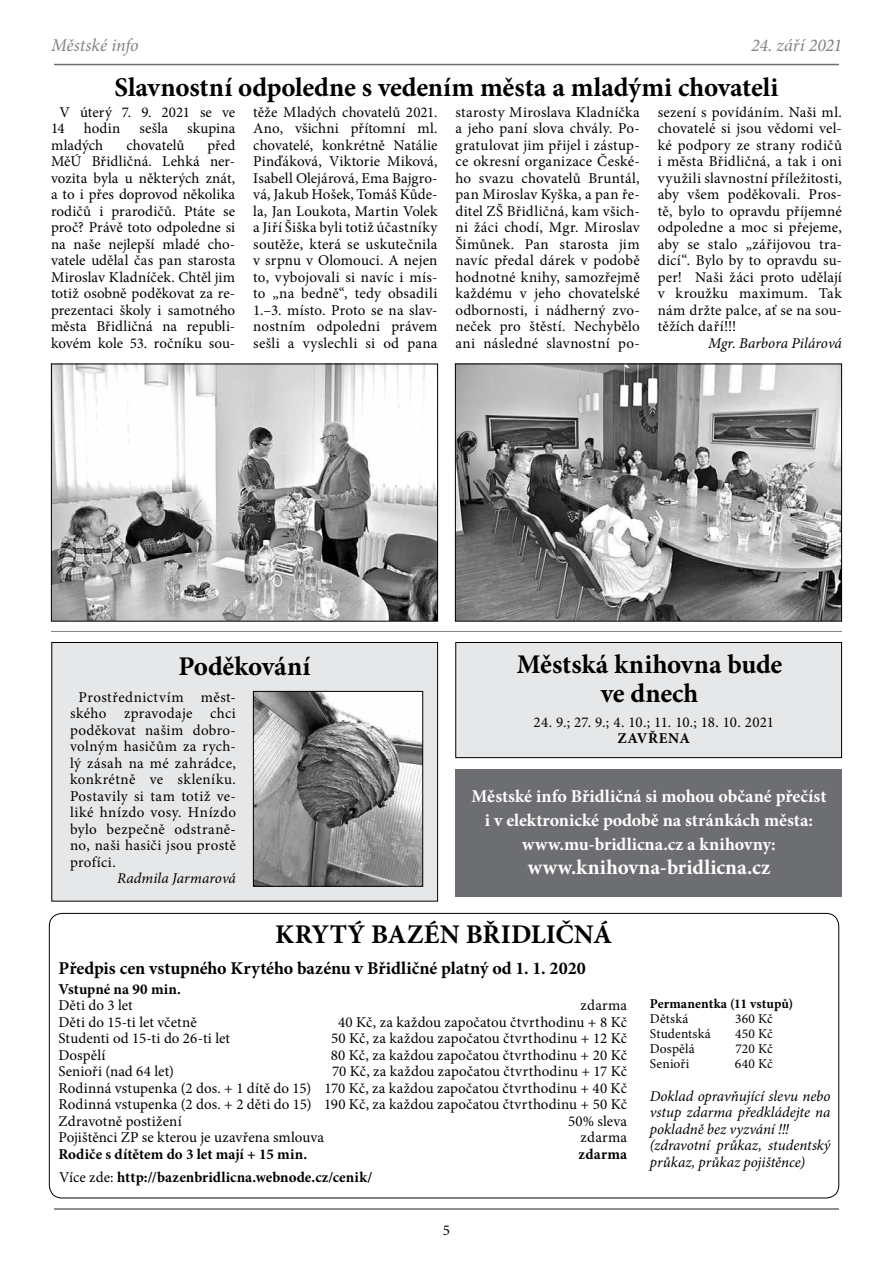
<style>
.page{position:relative;width:893px;height:1263px;background:#fff}
.page>*{position:absolute;margin:0;border:0;box-sizing:border-box;transform-origin:0 0}
.t1{font:700 27px/28.5px "Minion Pro";letter-spacing:-.005em;color:#000;text-align:center}
.t2{font:700 21px "Minion Pro";letter-spacing:.005em;color:#fff}
.t3{font:700 18px/24px "Minion Pro";color:#fff;text-align:center}
.t4{font:700 18px "Minion Pro";letter-spacing:-.005em;color:#000}
.t5{font:italic 18px "Minion Pro";letter-spacing:-.005em;color:#808285}
.t6{font:15px/16.5px "Minion Pro";letter-spacing:.01em;color:#000;text-align:justify}
.t7{font:italic 15px/16.5px "Minion Pro";color:#000}
.t8{font:700 15px "Minion Pro";letter-spacing:.005em;color:#000}
.t9{font:15px "Minion Pro";letter-spacing:-.015em;color:#000}
.t10{font:700 15px "Minion Pro";letter-spacing:.04em;color:#000}
.t11{font:13.5px "Minion Pro";letter-spacing:.01em;color:#000}
.t12{font:700 13.5px "Minion Pro";letter-spacing:.005em;color:#000}
.s1{font-weight:400}
</style>
<div class="page">
<div style="left:456px;top:770px;width:386px;height:127px;background:#6d6e71"></div>
<hr style="left:51px;top:631px;width:791px;height:1px;background:#808285">
<div style="left:52px;top:642px;width:386px;height:259px;background:#e6e7e8"></div>
<div style="left:51px;top:642px;width:387px;height:259px;border:1px solid #000"></div>
<div style="left:456px;top:642px;width:386px;height:116px;background:#e6e7e8"></div>
<div style="left:455px;top:642px;width:387px;height:116px;border:1px solid #000"></div>
<img style="left:457px;top:366px;width:383px;height:253px">
<div style="left:455px;top:364px;width:387px;height:257px;border:1px solid #000"></div>
<img style="left:255px;top:693px;width:166px;height:192px">
<div style="left:253px;top:691px;width:170px;height:196px;border:1px solid #000"></div>
<img style="left:53px;top:366px;width:383px;height:253px">
<div style="left:51px;top:364px;width:387px;height:257px;border:1px solid #000"></div>
<hr style="left:54px;top:1208px;width:785px;height:2px;background:#6d6e71">
<hr style="left:54px;top:64px;width:785px;height:1px;background:#6d6e71">
<p class="t5" style="left:51px;top:33px;width:89px">Městské info</p>
<p class="t5" style="left:751px;top:33px;width:92px">24. září 2021</p>
<h1 class="t1" style="left:115px;top:73px;width:665px">Slavnostní odpoledne s vedením města a mladými chovateli</h1>
<p class="t6" style="left:51px;top:104px;width:186px;text-indent:9px">V úterý 7. 9. 2021 se ve<br>14</p>
<p class="t6" style="left:253px;top:104px;width:186px">těže Mladých chovatelů 2021.<br>Ano, všichni přítomní ml. chovatelé, konkrétně Natálie Pinďáková, Viktorie Miková, Isabell Olejárová, Ema Bajgro&shy;vá, Jakub Hošek, Tomáš Kůde&shy;la, Jan Loukota, Martin Volek a Jiří Šiška byli totiž účastníky soutěže, která se uskutečnila v srpnu v Olomouci. A nejen to, vybojovali si navíc i mís&shy;to „na bedně“, tedy obsadili 1.–3. místo. Proto se na slav&shy;nostním odpoledni právem sešli a vyslechli si od pana</p>
<p class="t6" style="left:455px;top:104px;width:186px">starosty Miroslava Kladníčka a jeho paní slova chvály. Po&shy;gratulovat jim přijel i zástup&shy;ce okresní organizace České&shy;ho svazu chovatelů Bruntál, pan Miroslav Kyška, a pan ře&shy;ditel ZŠ Břidličná, kam všich&shy;ni žáci chodí, Mgr. Miroslav Šimůnek. Pan starosta jim navíc předal dárek v podobě hodnotné knihy, samozřejmě každému v jeho chovatelské odbornosti, i nádherný zvo&shy;neček pro štěstí. Nechybělo ani následné slavnostní po-</p>
<p class="t6" style="left:658px;top:104px;width:186px">sezení s povídáním. Naši ml. chovatelé si jsou vědomi vel&shy;ké podpory ze strany rodičů i města Břidličná, a tak i oni využili slavnostní příležitosti, aby všem poděkovali. Pros&shy;tě, bylo to opravdu příjemné odpoledne a moc si přejeme, aby se stalo „zářijovou tra&shy;dicí“. Bylo by to opravdu su&shy;per! Naši žáci proto udělají v kroužku maximum. Tak nám držte palce, ať se na sou&shy;těžích daří!!!</p>
<p class="t6" style="left:84px;top:120px;width:38px">hodin</p>
<p class="t6" style="left:140px;top:120px;width:30px">sešla</p>
<p class="t6" style="left:187px;top:120px;width:50px">skupina</p>
<p class="t6" style="left:51px;top:137px;width:54px">mladých</p>
<p class="t6" style="left:126px;top:137px;width:60px">chovatelů</p>
<p class="t6" style="left:51px;top:137px;width:186px;text-indent:156px">před MěÚ Břidličná. Lehká ner&shy;vozita byla u některých znát, a to i přes doprovod několika rodičů i prarodičů. Ptáte se proč? Právě toto odpoledne si na naše nejlepší mladé cho&shy;vatele udělal čas pan starosta Miroslav Kladníček. Chtěl jim totiž osobně poděkovat za re&shy;prezentaci školy i samotného města Břidličná na republi&shy;kovém kole 53. ročníku sou-</p>
<p class="t7" style="left:708px;top:335px;width:135px">Mgr. Barbora Pilárová</p>
<h1 class="t1" style="left:178px;top:651px;width:134px">Poděkování</h1>
<p class="t6" style="left:70px;top:689px;width:167px;text-indent:9px">Prostřednictvím měst&shy;ského zpravodaje chci poděkovat našim dobro&shy;volným hasičům za rych&shy;lý zásah na mé zahrádce, konkrétně ve skleníku.<br>Postavily si tam totiž ve&shy;liké hnízdo vosy. Hnízdo bylo bezpečně odstraně&shy;no, naši hasiči jsou prostě profíci.</p>
<p class="t7" style="left:117px;top:870px;width:120px">Radmila Jarmarová</p>
<h1 class="t1" style="left:517px;top:650px;width:267px">Městská knihovna bude ve dnech</h1>
<p class="t9" style="left:533px;top:712px;width:242px">24. 9.; 27. 9.; 4. 10.; 11. 10.; 18. 10. 2021</p>
<p class="t10" style="left:617px;top:728px;width:74px">ZAVŘENA</p>
<p class="t3" style="left:472px;top:784px;width:356px">Městské info Břidličná si mohou občané přečíst i v elektronické podobě na stránkách města: www.mu-bridlicna.cz a knihovny:</p>
<h2 class="t2" style="left:528px;top:852px;width:244px">www.knihovna-bridlicna.cz</h2>
<h1 class="t1" style="left:275px;top:920px;width:338px">KRYTÝ BAZÉN BŘIDLIČNÁ</h1>
<p class="t4" style="left:59px;top:956px;width:529px">Předpis cen vstupného Krytého bazénu v Břidličné platný od 1. 1. 2020</p>
<p class="t8" style="left:59px;top:978px;width:124px">Vstupné na 90 min.</p>
<p class="t6" style="left:59px;top:997px;width:76px">Děti do 3 let</p>
<p class="t6" style="left:581px;top:997px;width:48px">zdarma</p>
<p class="t6" style="left:59px;top:1014px;width:140px">Děti do 15-ti let včetně</p>
<p class="t6" style="left:338px;top:1014px;width:290px">40 Kč, za každou započatou čtvrthodinu + 8 Kč</p>
<p class="t6" style="left:59px;top:1030px;width:173px">Studenti od 15-ti do 26-ti let</p>
<p class="t6" style="left:331px;top:1030px;width:297px">50 Kč, za každou započatou čtvrthodinu + 12 Kč</p>
<p class="t6" style="left:59px;top:1047px;width:48px">Dospělí</p>
<p class="t6" style="left:331px;top:1047px;width:298px">80 Kč, za každou započatou čtvrthodinu + 20 Kč</p>
<p class="t6" style="left:59px;top:1063px;width:117px">Senioři (nad 64 let)</p>
<p class="t6" style="left:59px;top:1063px;width:570px;text-indent:274px">70 Kč, za každou započatou čtvrthodinu + 17 Kč Rodinná vstupenka (2 dos. + 1 dítě do 15) 170 Kč, za každou započatou čtvrthodinu + 40 Kč Rodinná vstupenka (2 dos. + 2 děti do 15) 190 Kč, za každou započatou čtvrthodinu + 50 Kč Zdravotně postižení</p>
<p class="t6" style="left:568px;top:1113px;width:60px">50% sleva</p>
<p class="t6" style="left:59px;top:1129px;width:267px">Pojištěnci ZP se kterou je uzavřena smlouva</p>
<p class="t6" style="left:581px;top:1129px;width:48px">zdarma</p>
<p class="t8" style="left:59px;top:1143px;width:250px">Rodiče s dítětem do 3 let mají + 15 min.</p>
<p class="t8" style="left:578px;top:1143px;width:50px">zdarma</p>
<p class="t8" style="left:59px;top:1167px;width:315px"><span class="s1">Více zde:</span> http://bazenbridlicna.webnode.cz/cenik/</p>
<p class="t6" style="left:443px;top:1221px;width:9px">5</p>
<p class="t12" style="left:650px;top:994px;width:145px">Permanentka (11 vstupů)</p>
<p class="t11" style="left:650px;top:1010px;width:40px">Dětská</p>
<p class="t11" style="left:735px;top:1010px;width:39px">360 Kč</p>
<p class="t11" style="left:650px;top:1025px;width:62px">Studentská</p>
<p class="t11" style="left:735px;top:1025px;width:39px">450 Kč</p>
<p class="t11" style="left:650px;top:1040px;width:46px">Dospělá</p>
<p class="t11" style="left:735px;top:1040px;width:39px">720 Kč</p>
<p class="t11" style="left:650px;top:1055px;width:41px">Senioři</p>
<p class="t11" style="left:735px;top:1055px;width:40px">640 Kč</p>
<p class="t7" style="left:650px;top:1088px;width:182px">Doklad opravňující slevu nebo vstup zdarma předkládejte na pokladně bez vyzvání !!! (zdravotní průkaz, studentský průkaz, průkaz pojištěnce)</p>
</div>
